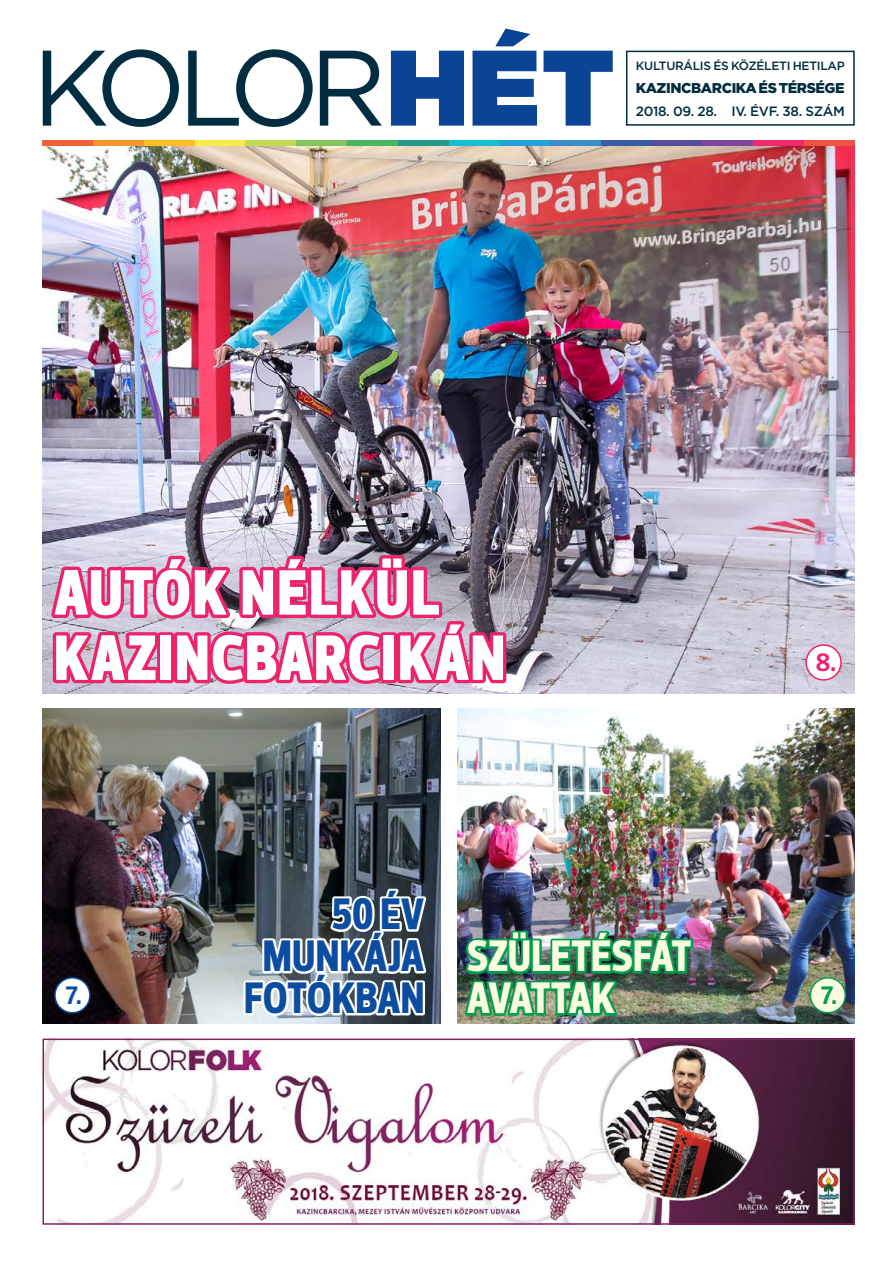
<style>
.page{position:relative;width:893px;height:1263px;background:#fff}
.page>*{position:absolute;margin:0;border:0;box-sizing:border-box;transform-origin:0 0}
.Cím{font:900 65.25px/65.2px "Prelo Condensed";letter-spacing:.03em;color:#fff}
.Cím-2{font:700 expanded 45px "Prelo Condensed";color:#0d4da1}
.Cím-3{font:700 expanded 45px/42px "Prelo Condensed";letter-spacing:-.005em;color:#fffce0}
.Balrazárt{font:700 25.8px "Prelo";color:#0d4da1}
.Balrazárt-2{font:700 25.8px "Prelo";color:#009f4f}
.Balrazárt-3{font:700 25.8px "Prelo";color:#ed246d}
.t1{font:900 14.25px "Gotham";letter-spacing:-.03em;color:#002d40}
.t2{font:500 13.5px "Gotham";letter-spacing:-.03em;color:#002d40}
.t3{font:500 12px "Gotham";letter-spacing:-.025em;color:#002d40}
</style>
<div class="page">
<svg style="left:43px;top:49px;width:339px;height:78px"></svg>
<svg style="left:391px;top:28px;width:222px;height:98px"></svg>
<div style="left:626px;top:51px;width:229px;height:75px;border:2px solid #002d40"></div>
<div style="left:43px;top:140px;width:50px;height:6px;background:#f16237"></div>
<div style="left:93px;top:140px;width:51px;height:6px;background:#f7972d"></div>
<div style="left:144px;top:140px;width:51px;height:6px;background:#fdbe28"></div>
<div style="left:195px;top:140px;width:51px;height:6px;background:#f7ec4c"></div>
<div style="left:246px;top:140px;width:50px;height:6px;background:#c2d951"></div>
<div style="left:296px;top:140px;width:51px;height:6px;background:#82c55d"></div>
<div style="left:347px;top:140px;width:51px;height:6px;background:#47b85e"></div>
<div style="left:398px;top:140px;width:51px;height:6px;background:#209b8c"></div>
<div style="left:449px;top:140px;width:50px;height:6px;background:#18bdd2"></div>
<div style="left:499px;top:140px;width:51px;height:6px;background:#23a3dc"></div>
<div style="left:550px;top:140px;width:51px;height:6px;background:#398dcc"></div>
<div style="left:601px;top:140px;width:51px;height:6px;background:#385caa"></div>
<div style="left:652px;top:140px;width:50px;height:6px;background:#564da0"></div>
<div style="left:702px;top:140px;width:51px;height:6px;background:#7f469b"></div>
<div style="left:753px;top:140px;width:51px;height:6px;background:#ee296c"></div>
<div style="left:804px;top:140px;width:51px;height:6px;background:#f05243"></div>
<img style="left:46px;top:1041px;width:806px;height:181px">
<div style="left:43px;top:1038px;width:812px;height:187px;border:2px solid #812361"></div>
<img style="left:43px;top:146px;width:812px;height:547px">
<img style="left:43px;top:708px;width:397px;height:315px">
<img style="left:457px;top:708px;width:398px;height:315px">
<div style="left:55px;top:978px;width:35px;height:35px;background:#fff;border-radius:50%"></div>
<div style="left:54px;top:977px;width:37px;height:36px;border:2px solid #0d4da1;border-radius:50%"></div>
<div style="left:810px;top:978px;width:35px;height:35px;background:#fffce0;border-radius:50%"></div>
<div style="left:810px;top:977px;width:36px;height:36px;border:2px solid #009f4f;border-radius:50%"></div>
<div style="left:806px;top:645px;width:35px;height:35px;background:#fff;border-radius:50%"></div>
<div style="left:805px;top:644px;width:37px;height:37px;border:2px solid #ed246d;border-radius:50%"></div>
<img style="left:461px;top:927px;width:234px;height:92px">
<svg style="left:241px;top:885px;width:189px;height:133px"></svg>
<svg style="left:46px;top:550px;width:464px;height:139px;background:#ce709a"></svg>
<p class="t3" style="left:636px;top:58px;width:210px">KULTURÁLIS ÉS KÖZÉLETI HETILAP</p>
<p class="t1" style="left:636px;top:78px;width:210px">KAZINCBARCIKA ÉS TÉRSÉGE</p>
<p class="t2" style="left:636px;top:102px;width:210px">2018. 09. 28. IV. ÉVF. 38. SZÁM</p>
<p class="Cím" style="left:54px;top:560px;width:452px">AUTÓK NÉLKÜL<br>KAZINCBARCIKÁN</p>
<p class="Balrazárt-3" style="left:815px;top:646px;width:22px">8.</p>
<p class="Cím-2" style="left:332px;top:886px;width:94px">50 ÉV</p>
<p class="Cím-2" style="left:263px;top:928px;width:163px">MUNKÁJA</p>
<p class="Cím-2" style="left:244px;top:970px;width:182px">FOTÓKBAN</p>
<p class="Cím-3" style="left:467px;top:936px;width:227px">SZÜLETÉSFÁT<br>AVATTAK</p>
<p class="Balrazárt" style="left:65px;top:979px;width:18px">7.</p>
<p class="Balrazárt-2" style="left:821px;top:979px;width:18px">7.</p>
</div>
